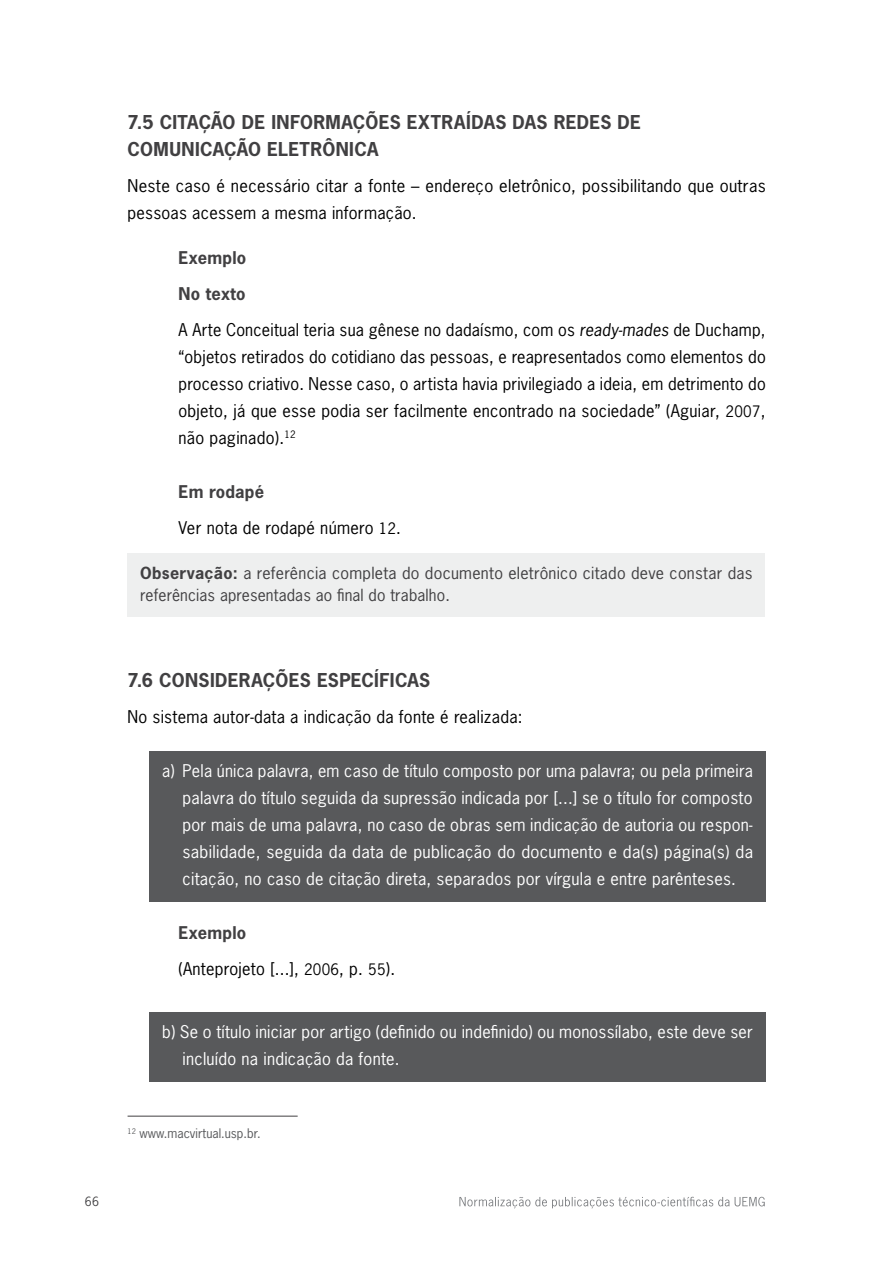
<style>
.page{position:relative;width:893px;height:1263px;background:#fff}
.page>*{position:absolute;margin:0;border:0;box-sizing:border-box;transform-origin:0 0}
.t1{font:700 18px/27px "News Gothic Std";letter-spacing:.015em;color:#414042}
.t2{font:16.5px/27px "News Gothic Std";letter-spacing:.015em;color:#000}
.t3{font:16.5px/27px "News Gothic Std";letter-spacing:.015em;color:#fff;text-align:justify}
.t4{font:15.75px/22.5px "News Gothic Std";letter-spacing:.015em;color:#414042}
.t5{font:12.45px "News Gothic Std";color:#58595b}
.t6{font:12px "News Gothic Std";color:#414042}
.s1{font-weight:700;color:#414042}
.s2{font-style:italic}
.s3{font-size:14.85px}
.s4{font-weight:700}
</style>
<div class="page">
<svg style="left:459px;top:1197px;width:306px;height:11px"></svg>
<div style="left:128px;top:554px;width:637px;height:63px;background:#eeefef"></div>
<div style="left:149px;top:751px;width:616px;height:150px;background:#58595b"></div>
<div style="left:149px;top:1012px;width:616px;height:69px;background:#58595b"></div>
<hr style="left:128px;top:1116px;width:170px;height:1px;background:#414042">
<p class="t6" style="left:85px;top:1194px;width:16px">66</p>
<p class="t1" style="left:128px;top:108px;width:515px">7.5 CITAÇÃO DE INFORMAÇÕES EXTRAÍDAS DAS REDES DE<br>COMUNICAÇÃO ELETRÔNICA</p>
<p class="t2" style="left:128px;top:172px;width:640px">Neste caso é necessário citar a fonte – endereço eletrônico, possibilitando que outras pessoas acessem a mesma informação.</p>
<p class="t2" style="left:179px;top:239px;width:588px;line-height:36px"><span class="s1">Exemplo<br>No texto<br></span>A Arte Conceitual teria sua gênese no dadaísmo, com os <span class="s2">ready-mades</span> de Duchamp,</p>
<p class="t2" style="left:179px;top:343px;width:589px;text-align:justify">“objetos retirados do cotidiano das pessoas, e reapresentados como elementos do processo criativo. Nesse caso, o artista havia privilegiado a ideia, em detrimento do objeto, já que esse podia ser facilmente encontrado na sociedade” (Aguiar, <span class="s3">2007</span>, não paginado).<sup>12</sup></p>
<p class="t2" style="left:179px;top:473px;width:224px;line-height:36px"><span class="s1">Em rodapé<br></span>Ver nota de rodapé número <span class="s3">12</span>.</p>
<p class="t4" style="left:140px;top:561px;width:614px"><span class="s4">Observação:</span> a referência completa do documento eletrônico citado deve constar das referências apresentadas ao final do trabalho.</p>
<p class="t1" style="left:128px;top:666px;width:304px">7.6 CONSIDERAÇÕES ESPECÍFICAS</p>
<p class="t2" style="left:128px;top:703px;width:396px">No sistema autor-data a indicação da fonte é realizada:</p>
<p class="t3" style="left:183px;top:757px;width:572px;text-indent:-20px">a) Pela única palavra, em caso de título composto por uma palavra; ou pela primeira palavra do título seguida da supressão indicada por [...] se o título for composto por mais de uma palavra, no caso de obras sem indicação de autoria ou respon&shy;sabilidade, seguida da data de publicação do documento e da(s) página(s) da citação, no caso de citação direta, separados por vírgula e entre parênteses.</p>
<p class="t2" style="left:179px;top:914px;width:218px;line-height:36px"><span class="s1">Exemplo<br></span>(Anteprojeto [...], <span class="s3">2006</span>, p. <span class="s3">55</span>).</p>
<p class="t3" style="left:183px;top:1018px;width:572px;text-indent:-20px">b) Se o título iniciar por artigo (definido ou indefinido) ou monossílabo, este deve ser incluído na indicação da fonte.</p>
<p class="t5" style="left:128px;top:1126px;width:135px"><sup>12</sup> www.macvirtual.usp.br.</p>
</div>
